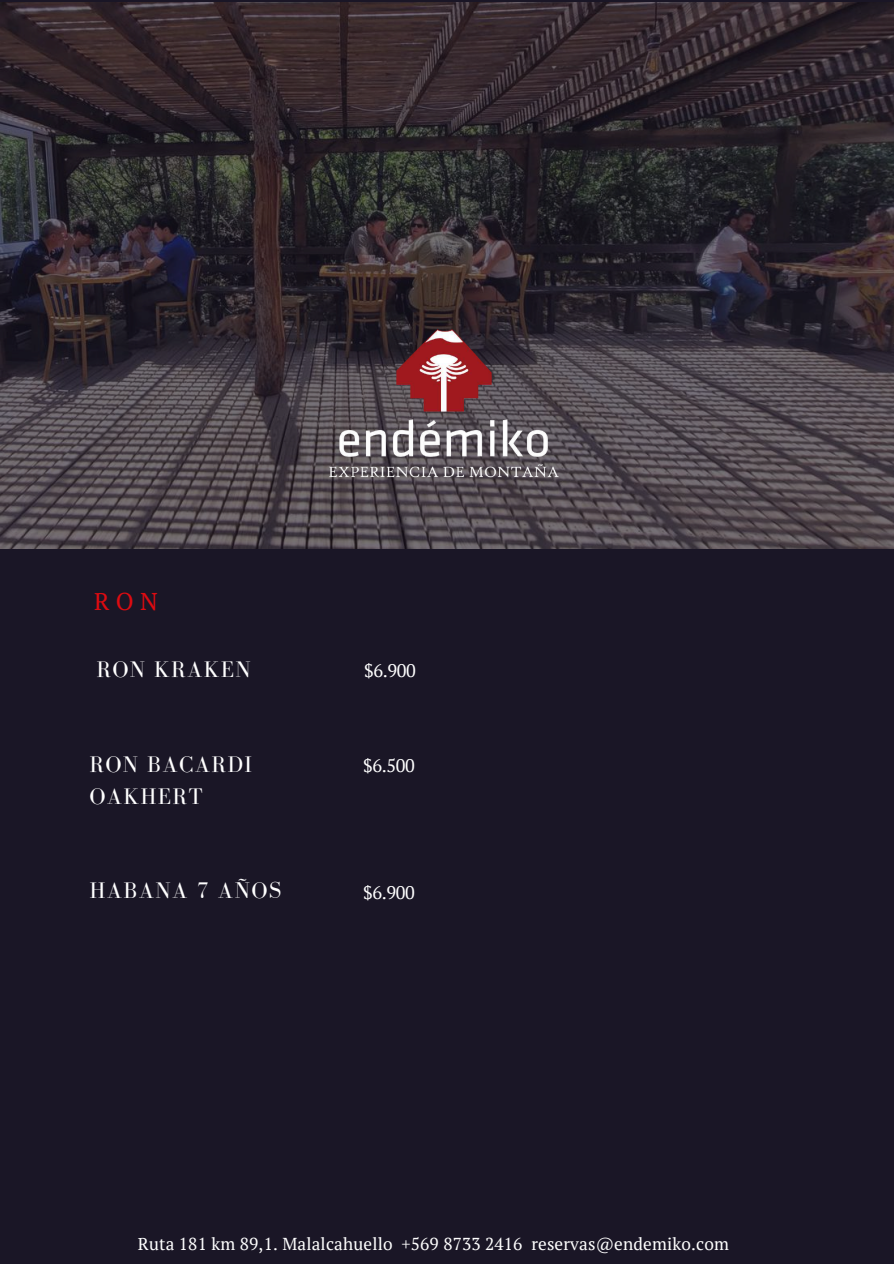
<style>
.page{position:relative;width:894px;height:1264px;background:#fff}
.page>*{position:absolute;margin:0;border:0;box-sizing:border-box;transform-origin:0 0}
.t1{font:24.3px "PT Serif";color:#dd0b11}
.t2{font:23.25px/31.5px "Bodoni FLF";letter-spacing:.06em;color:#fff}
.t3{font:18.15px "PT Serif";letter-spacing:-.02em;color:#fff}
.t4{font:17.25px "PT Serif";letter-spacing:.01em;color:#fff}
</style>
<div class="page">
<div style="left:0;top:0;width:893px;height:1263px;background:#1a1626"></div>
<img style="left:0;top:2px;width:893px;height:546px">
<img style="left:328px;top:329px;width:230px;height:151px">
<h1 class="t1" style="left:94px;top:585px;width:65px">RON</h1>
<h2 class="t2" style="left:96px;top:653px;width:156px">RON KRAKEN</h2>
<p class="t3" style="left:364px;top:657px;width:53px">$6.900</p>
<h2 class="t2" style="left:89px;top:748px;width:164px">RON BACARDI<br>OAKHERT</h2>
<p class="t3" style="left:363px;top:753px;width:53px">$6.500</p>
<h2 class="t2" style="left:89px;top:874px;width:193px">HABANA 7 AÑOS</h2>
<p class="t3" style="left:363px;top:879px;width:53px">$6.900</p>
<p class="t4" style="left:138px;top:1231px;width:592px">Ruta 181 km 89,1. Malalcahuello +569 8733 2416 reservas@endemiko.com</p>
</div>
